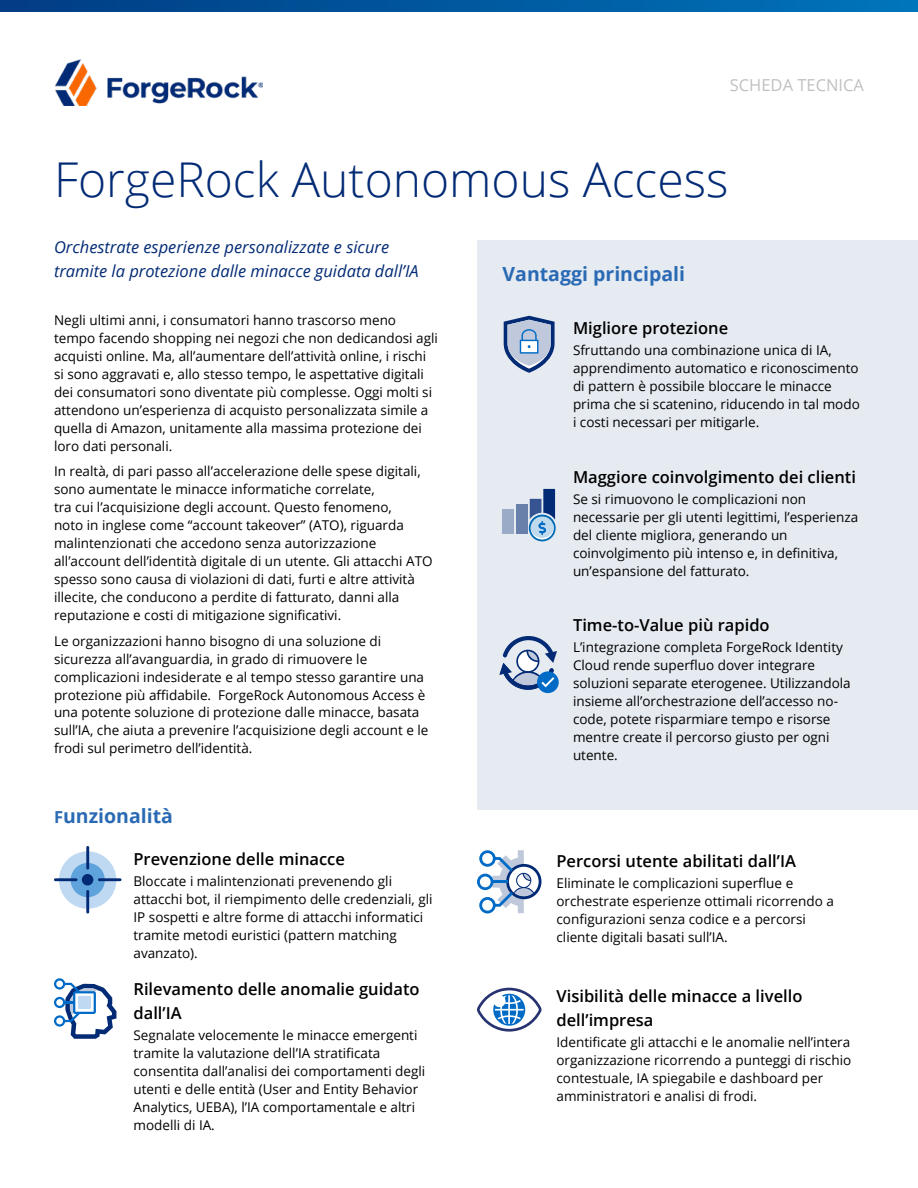
<style>
.page{position:relative;width:918px;height:1188px;background:#fff}
.page>*{position:absolute;margin:0;border:0;box-sizing:border-box;transform-origin:0 0}
.t1{font:300 48px "Open Sans";color:#032b75}
.t2{font:700 19.5px "Open Sans";color:#2a6ab4}
.t3{font:600 16.5px/24px "Open Sans";color:#000}
.t4{font:italic 16.5px/24px "Open Sans";color:#032b75}
.t5{font:16.5px "Open Sans";color:#bfc0c1}
.t6{font:13.5px/18px "Open Sans";color:#000}
.s1{font-size:16.5px}
</style>
<div class="page">
<svg style="left:0;top:0;width:918px;height:12px;background:#00589e"></svg>
<div style="left:477px;top:241px;width:441px;height:569px;background:#e6eaf1"></div>
<img style="left:56px;top:60px;width:206px;height:46px">
<svg style="left:477px;top:988px;width:65px;height:44px"></svg>
<div style="left:493px;top:995px;width:13px;height:12px;background:#fff;border-radius:50%"></div>
<svg style="left:477px;top:850px;width:65px;height:64px"></svg>
<svg style="left:504px;top:316px;width:51px;height:57px"></svg>
<div style="left:503px;top:509px;width:11px;height:25px;background:#99abc7"></div>
<div style="left:516px;top:504px;width:12px;height:30px;background:#6980ab"></div>
<svg style="left:529px;top:489px;width:27px;height:52px"></svg>
<svg style="left:537px;top:671px;width:22px;height:22px"></svg>
<svg style="left:499px;top:636px;width:58px;height:54px"></svg>
<svg style="left:54px;top:978px;width:62px;height:61px"></svg>
<div style="left:78px;top:996px;width:13px;height:13px;background:#bfd9f2"></div>
<svg style="left:59px;top:851px;width:57px;height:58px"></svg>
<div style="left:71px;top:863px;width:34px;height:34px;background:#5ea3db;border-radius:50%"></div>
<div style="left:82px;top:874px;width:11px;height:11px;background:#032b75;border-radius:50%"></div>
<hr style="left:86px;top:846px;width:3px;height:24px;background:#032b75">
<hr style="left:86px;top:890px;width:3px;height:24px;background:#032b75">
<hr style="left:98px;top:878px;width:24px;height:3px;background:#032b75">
<hr style="left:54px;top:878px;width:24px;height:3px;background:#032b75">
<p class="t5" style="left:730px;top:73px;width:136px">SCHEDA TECNICA</p>
<h1 class="t1" style="left:54px;top:147px;width:676px">ForgeRock Autonomous Access</h1>
<p class="t4" style="left:54px;top:235px;width:366px">Orchestrate esperienze personalizzate e sicure tramite la protezione dalle minacce guidata dall’IA</p>
<p class="t6" style="left:54px;top:310px;width:385px">Negli ultimi anni, i consumatori hanno trascorso meno tempo facendo shopping nei negozi che non dedicandosi agli acquisti online. Ma, all’aumentare dell’attività online, i rischi si sono aggravati e, allo stesso tempo, le aspettative digitali dei consumatori sono diventate più complesse. Oggi molti si attendono un’esperienza di acquisto personalizzata simile a quella di Amazon, unitamente alla massima protezione dei loro dati personali.</p>
<p class="t6" style="left:54px;top:462px;width:380px">In realtà, di pari passo all’accelerazione delle spese digitali, sono aumentate le minacce informatiche correlate,<br>tra cui l’acquisizione degli account. Questo fenomeno,<br>noto in inglese come “account takeover” (ATO), riguarda malintenzionati che accedono senza autorizzazione all’account dell’identità digitale di un utente. Gli attacchi ATO spesso sono causa di violazioni di dati, furti e altre attività illecite, che conducono a perdite di fatturato, danni alla reputazione e costi di mitigazione significativi.</p>
<p class="t6" style="left:54px;top:631px;width:376px">Le organizzazioni hanno bisogno di una soluzione di sicurezza all’avanguardia, in grado di rimuovere le complicazioni indesiderate e al tempo stesso garantire una protezione più affidabile. ForgeRock Autonomous Access è una potente soluzione di protezione dalle minacce, basata sull’IA, che aiuta a prevenire l’acquisizione degli account e le frodi sul perimetro dell’identità.</p>
<h2 class="t2" style="left:54px;top:803px;width:120px"><span class="s1">F</span>unzionalità</h2>
<p class="t3" style="left:134px;top:846px;width:213px">Prevenzione delle minacce</p>
<p class="t6" style="left:134px;top:871px;width:301px">Bloccate i malintenzionati prevenendo gli attacchi bot, il riempimento delle credenziali, gli IP sospetti e altre forme di attacchi informatici tramite metodi euristici (pattern matching avanzato).</p>
<p class="t3" style="left:134px;top:977px;width:288px">Rilevamento delle anomalie guidato dall’IA</p>
<p class="t6" style="left:134px;top:1026px;width:293px">Segnalate velocemente le minacce emergenti tramite la valutazione dell’IA stratificata consentita dall’analisi dei comportamenti degli utenti e delle entità (User and Entity Behavior Analytics, UEBA), l’IA comportamentale e altri modelli di IA.</p>
<h2 class="t2" style="left:503px;top:260px;width:184px">Vantaggi principali</h2>
<p class="t3" style="left:573px;top:316px;width:157px">Migliore protezione</p>
<p class="t6" style="left:573px;top:341px;width:288px">Sfruttando una combinazione unica di IA, apprendimento automatico e riconoscimento di pattern è possibile bloccare le minacce prima che si scatenino, riducendo in tal modo i costi necessari per mitigarle.</p>
<p class="t3" style="left:573px;top:465px;width:285px">Maggiore coinvolgimento dei clienti</p>
<p class="t6" style="left:573px;top:490px;width:287px">Se si rimuovono le complicazioni non necessarie per gli utenti legittimi, l’esperienza del cliente migliora, generando un coinvolgimento più intenso e, in definitiva, un’espansione del fatturato.</p>
<p class="t3" style="left:573px;top:613px;width:198px">Time-to-Value più rapido</p>
<p class="t6" style="left:573px;top:638px;width:279px">L’integrazione completa ForgeRock Identity Cloud rende superfluo dover integrare soluzioni separate eterogenee. Utilizzandola insieme all’orchestrazione dell’accesso no&shy;code, potete risparmiare tempo e risorse mentre create il percorso giusto per ogni utente.</p>
<p class="t3" style="left:556px;top:848px;width:241px">Percorsi utente abilitati dall’IA</p>
<p class="t6" style="left:556px;top:873px;width:279px">Eliminate le complicazioni superflue e orchestrate esperienze ottimali ricorrendo a configurazioni senza codice e a percorsi cliente digitali basati sull’IA.</p>
<p class="t3" style="left:556px;top:984px;width:247px">Visibilità delle minacce a livello dell’impresa</p>
<p class="t6" style="left:556px;top:1033px;width:296px">Identificate gli attacchi e le anomalie nell’intera organizzazione ricorrendo a punteggi di rischio contestuale, IA spiegabile e dashboard per amministratori e analisi di frodi.</p>
</div>
